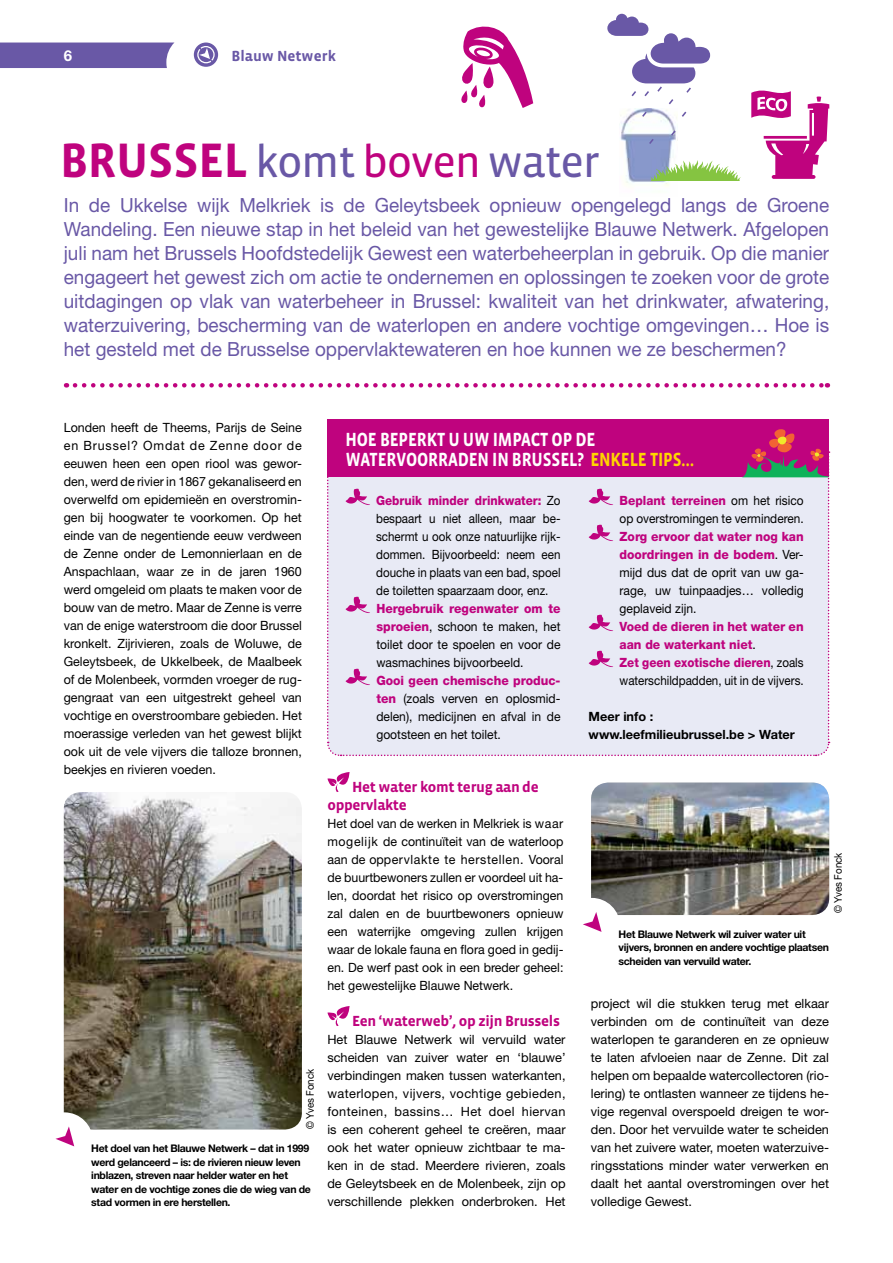
<style>
.page{position:relative;width:893px;height:1263px;background:#fff}
.page>*{position:absolute;margin:0;border:0;box-sizing:border-box;transform-origin:0 0}
.t1{font:45px "Vista Sans Reg";letter-spacing:-.03em;color:#6958a6}
.t2{font:19.5px/24px "Helvetica Neue LT Std";color:#6958a6;text-align:justify}
.t3{font:700 19.5px/19.5px "Vista Sans";letter-spacing:-.01em;color:#fff;scale:.85 1}
.t4{font:700 15px/18px "Vista Sans";letter-spacing:-.02em;color:#bf037e}
.t5{font:700 15px "Vista Sans";color:#6958a6}
.t6{font:700 15px "Helvetica Neue LT Std";color:#fff}
.t7{font:12.75px/18px "Helvetica Neue LT Std";color:#000;text-align:justify}
.t8{font:12.75px/18px "Helvetica Neue LT Std";color:#000;text-align:justify;scale:.95 1}
.t9{font:12.75px/18px "Helvetica Neue LT Std";color:#000;text-align:justify;scale:.91 1}
.t10{font:800 12.75px/18px "Helvetica Neue";color:#bf037e;scale:.95 1}
.t11{font:700 12.75px/18px "Helvetica Neue LT Std";color:#000}
.t12{font:12.75px "Helvetica Neue LT Std";color:#000;scale:.93 1}
.t13{font:800 12.75px "Helvetica Neue";color:#bf037e;scale:.93 1}
.t14{font:800 12.75px "Helvetica Neue";color:#bf037e;scale:.91 1}
.t15{font:700 10.5px/13.5px "Helvetica Neue LT Std";letter-spacing:-.03em;color:#000}
.t16{font:10.5px "Helvetica Neue";letter-spacing:-.01em;color:#000;scale:.93 1}
.s1{font-family:"Vista Sans";font-weight:700;font-size:49.5px;color:#bf037e}
.s2{color:#bf037e}
.s3{color:#ffd600}
.s4{font-family:"Helvetica Neue LT Std";font-weight:400;color:#000}
.s5{font-family:"Helvetica Neue";font-weight:800;color:#bf037e}
</style>
<div class="page">
<div style="left:0;top:43px;width:174px;height:25px;background:#6958a6"></div>
<div style="left:194px;top:43px;width:24px;height:24px;background:#6958a6;border-radius:50%"></div>
<svg style="left:196px;top:45px;width:19px;height:19px"></svg>
<svg style="left:75px;top:383px;width:753px;height:5px"></svg>
<svg style="left:327px;top:772px;width:23px;height:20px"></svg>
<svg style="left:327px;top:1006px;width:23px;height:20px"></svg>
<div style="left:327px;top:420px;width:502px;height:57px;background:#bf037e"></div>
<img style="left:64px;top:792px;width:238px;height:337px">
<div style="left:36px;top:1112px;width:57px;height:57px;background:#fff;border-radius:50%"></div>
<svg style="left:56px;top:1126px;width:18px;height:20px"></svg>
<svg style="left:327px;top:429px;width:504px;height:328px;background:#e1c7e2"></svg>
<img style="left:591px;top:783px;width:238px;height:132px">
<div style="left:563px;top:898px;width:57px;height:56px;background:#fff;border-radius:50%"></div>
<svg style="left:583px;top:912px;width:19px;height:20px"></svg>
<img style="left:620px;top:119px;width:58px;height:67px">
<svg style="left:647px;top:137px;width:8px;height:9px"></svg>
<svg style="left:607px;top:14px;width:103px;height:105px"></svg>
<svg style="left:669px;top:129px;width:8px;height:8px"></svg>
<svg style="left:461px;top:26px;width:72px;height:82px"></svg>
<svg style="left:751px;top:90px;width:78px;height:89px"></svg>
<svg style="left:650px;top:160px;width:91px;height:21px"></svg>
<p class="t6" style="left:64px;top:46px;width:10px">6</p>
<p class="t5" style="left:232px;top:48px;width:106px">Blauw Netwerk</p>
<h1 class="t1" style="left:60px;top:139px;width:542px"><span class="s1">Brussel</span> komt <span class="s2">boven</span> water</h1>
<p class="t2" style="left:64px;top:192px;width:767px">In de Ukkelse wijk Melkriek is de Geleytsbeek opnieuw opengelegd langs de Groene Wandeling. Een nieuwe stap in het beleid van het gewestelijke Blauwe Netwerk. Afgelopen juli nam het Brussels Hoofdstedelijk Gewest een waterbeheerplan in gebruik. Op die manier engageert het gewest zich om actie te ondernemen en oplossingen te zoeken voor de grote uitdagingen op vlak van waterbeheer in Brussel: kwaliteit van het drinkwater, afwatering, waterzuivering, bescherming van de waterlopen en andere vochtige omgevingen… Hoe is het gesteld met de Brusselse oppervlaktewateren en hoe kunnen we ze beschermen?</p>
<p class="t7" style="left:64px;top:418px;width:240px">Londen heeft de Theems, Parijs de Seine en Brussel? Omdat de Zenne door de eeuwen heen een open riool was gewor&shy;den, werd de rivier in 1867 gekanaliseerd en overwelfd om epidemieën en overstromin&shy;gen bij hoogwater te voorkomen. Op het einde van de negentiende eeuw verdween de Zenne onder de Lemonnierlaan en de Anspachlaan, waar ze in de jaren 1960 werd omgeleid om plaats te maken voor de bouw van de metro. Maar de Zenne is verre van de enige waterstroom die door Brussel kronkelt. Zijrivieren, zoals de Woluwe, de Geleytsbeek, de Ukkelbeek, de Maalbeek of de Molenbeek, vormden vroeger de rug&shy;gengraat van een uitgestrekt geheel van vochtige en overstroombare gebieden. Het moerassige verleden van het gewest blijkt ook uit de vele vijvers die talloze bronnen, beekjes en rivieren voeden.</p>
<p class="t16" style="left:304px;top:1129px;width:66px;rotate:-90deg">© Yves Fonck</p>
<p class="t15" style="left:91px;top:1141px;width:221px">Het doel van het Blauwe Netwerk – dat in 1999 werd gelanceerd – is: de rivieren nieuw leven inblazen, streven naar helder water en het water en de vochtige zones die de wieg van de stad vormen in ere herstellen.</p>
<h2 class="t3" style="left:345px;top:430px;width:412px">Hoe beperkt u uw impact op de watervoorraden in Brussel? <span class="s3">En kele tips…</span></h2>
<p class="t14" style="left:376px;top:493px;width:204px">Gebruik minder drinkwater: <span class="s4">Zo</span></p>
<p class="t9" style="left:376px;top:509px;width:204px">bespaart u niet alleen, maar be&shy;schermt u ook onze natuurlijke rijk&shy;dommen. Bijvoorbeeld: neem een douche in plaats van een bad, spoel de toiletten spaarzaam door, enz.</p>
<p class="t10" style="left:376px;top:599px;width:195px">Hergebruik regenwater om te</p>
<p class="t8" style="left:376px;top:617px;width:195px"><span class="s5">sproeien</span>, schoon te maken, het toilet door te spoelen en voor de wasmachines bijvoorbeeld.</p>
<p class="t10" style="left:376px;top:671px;width:195px">Gooi geen chemische produc-</p>
<p class="t8" style="left:376px;top:689px;width:195px"><span class="s5">ten</span> (zoals verven en oplosmid&shy;delen), medicijnen en afval in de gootsteen en het toilet.</p>
<p class="t4" style="left:327px;top:778px;width:213px;text-indent:25px">Het water komt terug aan de oppervlakte</p>
<p class="t7" style="left:327px;top:814px;width:238px">Het doel van de werken in Melkriek is waar mogelijk de continuïteit van de waterloop aan de oppervlakte te herstellen. Vooral de buurtbewoners zullen er voordeel uit ha&shy;len, doordat het risico op overstromingen zal dalen en de buurtbewoners opnieuw een waterrijke omgeving zullen krijgen waar de lokale fauna en flora goed in gedij&shy;en. De werf past ook in een breder geheel: het gewestelijke Blauwe Netwerk.</p>
<p class="t4" style="left:352px;top:1012px;width:209px">Een ‘waterweb’, op zijn Brussels</p>
<p class="t7" style="left:327px;top:1030px;width:240px">Het Blauwe Netwerk wil vervuild water scheiden van zuiver water en ‘blauwe’ verbindingen maken tussen waterkanten, waterlopen, vijvers, vochtige gebieden, fonteinen, bassins… Het doel hiervan is een coherent geheel te creëren, maar ook het water opnieuw zichtbaar te ma&shy;ken in de stad. Meerdere rivieren, zoals de Geleytsbeek en de Molenbeek, zijn op verschillende plekken onderbroken. Het</p>
<p class="t13" style="left:619px;top:493px;width:199px">Beplant terreinen <span class="s4">om het risico</span></p>
<p class="t12" style="left:619px;top:511px;width:199px">op overstromingen te verminderen.</p>
<p class="t10" style="left:619px;top:527px;width:195px">Zorg ervoor dat water nog kan doordringen in de bodem<span class="s4">. Ver-</span></p>
<p class="t8" style="left:619px;top:563px;width:195px">mijd dus dat de oprit van uw ga&shy;rage, uw tuinpaadjes… volledig geplaveid zijn.</p>
<p class="t10" style="left:619px;top:617px;width:195px">Voed de dieren in het water en aan de waterkant niet<span class="s4">.<br></span>Zet geen exotische dieren<span class="s4">, zoals</span></p>
<p class="t9" style="left:619px;top:671px;width:204px">waterschildpadden, uit in de vijvers.</p>
<p class="t11" style="left:589px;top:707px;width:208px">Meer info : www.leefmilieubrussel.be &gt; Water</p>
<p class="t16" style="left:832px;top:913px;width:66px;rotate:-90deg">© Yves Fonck</p>
<p class="t15" style="left:619px;top:927px;width:212px">Het Blauwe Netwerk wil zuiver water uit vijvers, bronnen en andere vochtige plaatsen scheiden van vervuild water.</p>
<p class="t7" style="left:591px;top:994px;width:240px">project wil die stukken terug met elkaar verbinden om de continuïteit van deze waterlopen te garanderen en ze opnieuw te laten afvloeien naar de Zenne. Dit zal helpen om bepaalde watercollectoren (rio&shy;lering) te ontlasten wanneer ze tijdens he&shy;vige regenval overspoeld dreigen te wor&shy;den. Door het vervuilde water te scheiden van het zuivere water, moeten waterzuive&shy;ringsstations minder water verwerken en daalt het aantal overstromingen over het volledige Gewest.</p>
</div>
